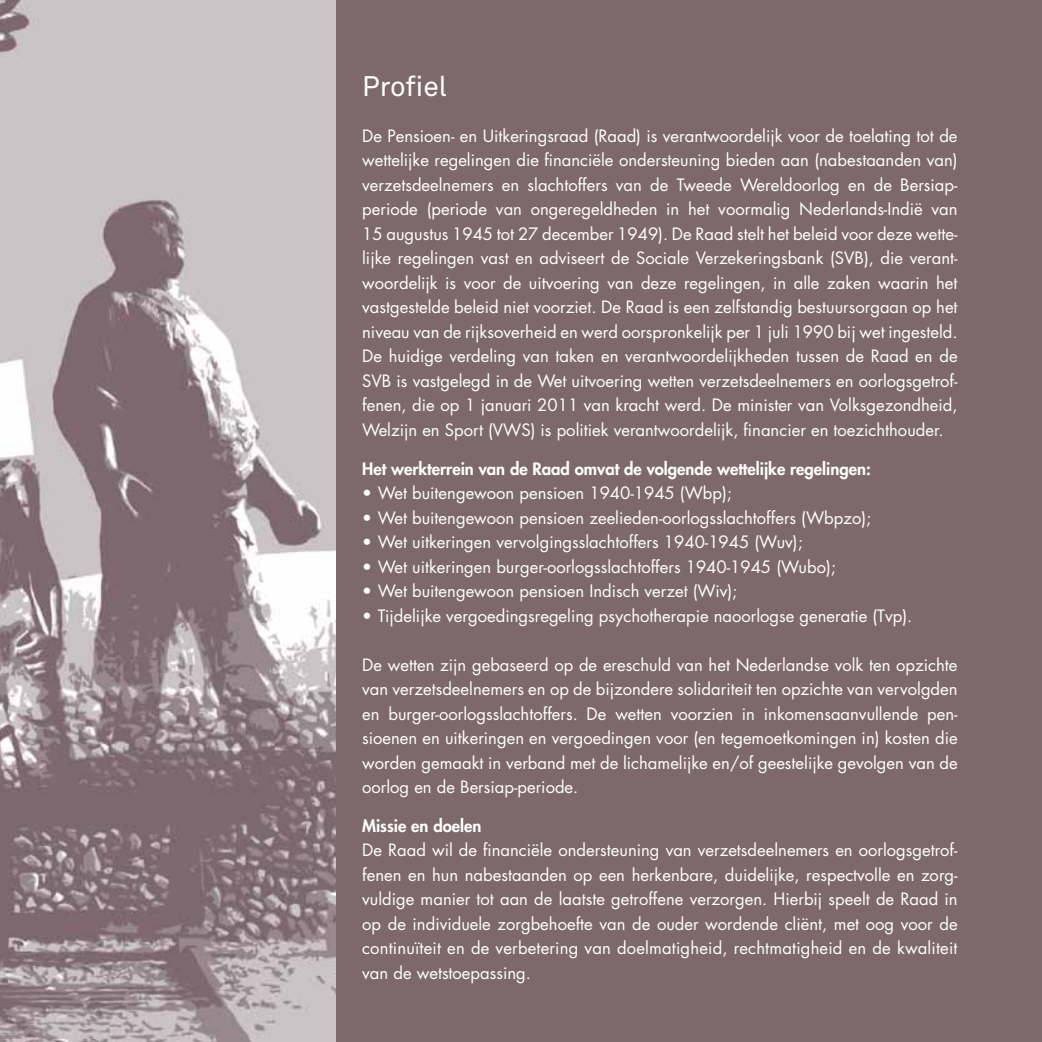
<style>
.page{position:relative;width:1042px;height:1042px;background:#fff}
.page>*{position:absolute;margin:0;border:0;box-sizing:border-box;transform-origin:0 0}
.t1{font:28px "Akkurat Pro";letter-spacing:-.005em;color:#fff}
.t2{font:16.62px/24.5px "Futura Std";color:#fff;text-align:justify}
.t3{font:800 16.62px "Futura Std";color:#fff}
</style>
<div class="page">
<img style="left:0;top:0;width:336px;height:1042px">
<div style="left:336px;top:0;width:706px;height:1042px;background:#7d696c"></div>
<h1 class="t1" style="left:362px;top:70px;width:86px">Profiel</h1>
<p class="t2" style="left:362px;top:124px;width:597px">De Pensioen- en Uitkeringsraad (Raad) is verantwoordelijk voor de toelating tot de wettelijke regelingen die financiële ondersteuning bieden aan (nabestaanden van) verzetsdeelnemers en slachtoffers van de Tweede Wereldoorlog en de Bersiap&shy;periode (periode van ongeregeldheden in het voormalig Nederlands-Indië van 15 augustus 1945 tot 27 december 1949). De Raad stelt het beleid voor deze wette&shy;lijke regelingen vast en adviseert de Sociale Verzekeringsbank (SVB), die verant&shy;woordelijk is voor de uitvoering van deze regelingen, in alle zaken waarin het vastgestelde beleid niet voorziet. De Raad is een zelfstandig bestuursorgaan op het niveau van de rijksoverheid en werd oorspronkelijk per 1 juli 1990 bij wet ingesteld.<br>De huidige verdeling van taken en verantwoordelijkheden tussen de Raad en de SVB is vastgelegd in de Wet uitvoering wetten verzetsdeelnemers en oorlogsgetrof&shy;fenen, die op 1 januari 2011 van kracht werd. De minister van Volksgezondheid, Welzijn en Sport (VWS) is politiek verantwoordelijk, financier en toezichthouder.</p>
<p class="t3" style="left:362px;top:458px;width:510px">Het werkterrein van de Raad omvat de volgende wettelijke regelingen:</p>
<p class="t2" style="left:362px;top:481px;width:371px">• Wet buitengewoon pensioen 1940-1945 (Wbp);</p>
<p class="t2" style="left:362px;top:505px;width:510px">• Wet buitengewoon pensioen zeelieden-oorlogsslachtoffers (Wbpzo);</p>
<p class="t2" style="left:362px;top:530px;width:442px">• Wet uitkeringen vervolgingsslachtoffers 1940-1945 (Wuv);</p>
<p class="t2" style="left:362px;top:554px;width:475px">• Wet uitkeringen burger-oorlogsslachtoffers 1940-1945 (Wubo);</p>
<p class="t2" style="left:362px;top:579px;width:377px">• Wet buitengewoon pensioen Indisch verzet (Wiv);</p>
<p class="t2" style="left:362px;top:603px;width:551px">• Tijdelijke vergoedingsregeling psychotherapie naoorlogse generatie (Tvp).</p>
<p class="t2" style="left:362px;top:652px;width:597px">De wetten zijn gebaseerd op de ereschuld van het Nederlandse volk ten opzichte van verzetsdeelnemers en op de bijzondere solidariteit ten opzichte van vervolgden en burger-oorlogsslachtoffers. De wetten voorzien in inkomensaanvullende pen&shy;sioenen en uitkeringen en vergoedingen voor (en tegemoetkomingen in) kosten die worden gemaakt in verband met de lichamelijke en/of geestelijke gevolgen van de oorlog en de Bersiap-periode.</p>
<p class="t3" style="left:362px;top:815px;width:121px">Missie en doelen</p>
<p class="t2" style="left:362px;top:838px;width:597px">De Raad wil de financiële ondersteuning van verzetsdeelnemers en oorlogsgetrof&shy;fenen en hun nabestaanden op een herkenbare, duidelijke, respectvolle en zorg&shy;vuldige manier tot aan de laatste getroffene verzorgen. Hierbij speelt de Raad in op de individuele zorgbehoefte van de ouder wordende cliënt, met oog voor de continuïteit en de verbetering van doelmatigheid, rechtmatigheid en de kwaliteit van de wetstoepassing.</p>
</div>
